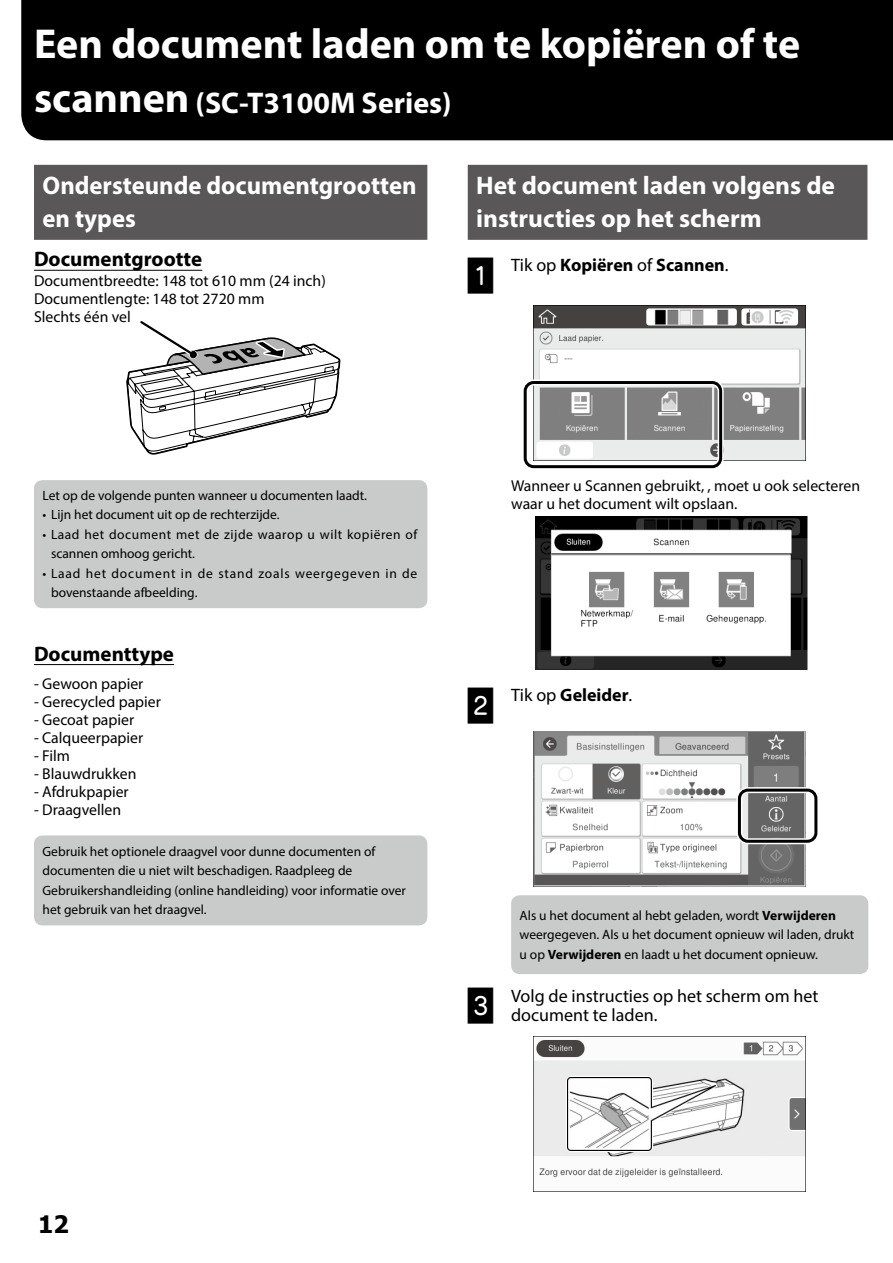
<style>
.page{position:relative;width:893px;height:1263px;background:#fff}
.page>*{position:absolute;margin:0;border:0;box-sizing:border-box;transform-origin:0 0}
.t1{font:700 42px "Myriad Pro";color:#fff}
.t2{font:36px "JNB3 TP";color:#000}
.t3{font:700 30px "Myriad Pro";color:#fff}
.t4{font:700 25.5px/33px "Myriad Pro";color:#fff}
.t5{font:700 24px "Tahoma";color:#000}
.t6{font:700 21px "Myriad Pro";color:#000}
.t7{font:18px/19.5px "Myriad Pro";color:#000}
.t8{font:700 18px "Myriad Pro";color:#000}
.t9{font:15.75px/18px "Myriad Pro";color:#000}
.t10{font:13.5px/19.5px "Myriad Pro";color:#000}
.t11{font:13.5px/19.5px "Myriad Pro";letter-spacing:.04em;color:#000}
.t12{font:13.5px/19.5px "Myriad Pro";letter-spacing:.06em;color:#000}
.s1{font-size:42px}
.s2{font-weight:400}
.s3{font-weight:700}
</style>
<div class="page">
<div style="left:21px;top:0;width:872px;height:140px;background:#000"></div>
<div style="left:34px;top:165px;width:393px;height:75px;background:#595757"></div>
<hr style="left:34px;top:270px;width:168px;height:1px;background:#000">
<hr style="left:34px;top:664px;width:140px;height:1px;background:#000">
<div style="left:34px;top:480px;width:393px;height:128px;background:#c9caca;border-radius:9px"></div>
<div style="left:34px;top:835px;width:393px;height:90px;background:#c9caca;border-radius:9px"></div>
<div style="left:468px;top:165px;width:399px;height:75px;background:#595757"></div>
<img style="left:533px;top:306px;width:273px;height:154px">
<div style="left:522px;top:379px;width:202px;height:91px;border:6px solid #fff;border-radius:9px"></div>
<div style="left:524px;top:381px;width:198px;height:87px;border:3px solid #000;border-radius:9px"></div>
<img style="left:535px;top:516px;width:272px;height:153px">
<img style="left:533px;top:732px;width:272px;height:155px">
<div style="left:736px;top:787px;width:83px;height:57px;border:6px solid #fff;border-radius:9px"></div>
<div style="left:738px;top:789px;width:79px;height:54px;border:3px solid #000;border-radius:9px"></div>
<div style="left:511px;top:895px;width:357px;height:79px;background:#c9caca;border-radius:9px"></div>
<img style="left:533px;top:1036px;width:272px;height:155px">
<svg style="left:126px;top:321px;width:214px;height:134px"></svg>
<div style="left:190px;top:351px;width:7px;height:7px;background:#000;border-radius:3px"></div>
<div style="left:190px;top:351px;width:7px;height:7px;border:1px solid #000;border-radius:3px"></div>
<h1 class="t1" style="left:34px;top:17px;width:768px">Een document laden om te kopiëren of te</h1>
<h3 class="t3" style="left:34px;top:83px;width:419px"><span class="s1">scannen</span> (SC-T3100M Series)</h3>
<h3 class="t4" style="left:43px;top:169px;width:376px">Ondersteunde documentgrootten en types</h3>
<h3 class="t6" style="left:34px;top:246px;width:170px">Documentgrootte</h3>
<p class="t9" style="left:34px;top:271px;width:293px">Documentbreedte: 148 tot 610 mm (24 inch)<br>Documentlengte: 148 tot 2720 mm<br>Slechts één vel</p>
<h3 class="t4" style="left:476px;top:169px;width:360px">Het document laden volgens de instructies op het scherm</h3>
<h2 class="t2" style="left:468px;top:257px;width:30px">A</h2>
<h3 class="t8" style="left:511px;top:253px;width:219px"><span class="s2">Tik op</span> Kopiëren <span class="s2">of</span> Scannen<span class="s2">.</span></h3>
<p class="t10" style="left:43px;top:485px;width:326px">Let op de volgende punten wanneer u documenten laadt.</p>
<p class="t10" style="left:43px;top:505px;width:239px">• Lijn het document uit op de rechterzijde.</p>
<p class="t11" style="left:51px;top:524px;width:368px;text-indent:-9px">• Laad het document met de zijde waarop u wilt kopiëren of scannen omhoog gericht.</p>
<p class="t12" style="left:51px;top:563px;width:368px;text-indent:-9px">• Laad het document in de stand zoals weergegeven in de bovenstaande afbeelding.</p>
<h3 class="t6" style="left:34px;top:640px;width:142px">Documenttype</h3>
<p class="t9" style="left:34px;top:674px;width:111px">- Gewoon papier</p>
<p class="t9" style="left:34px;top:692px;width:128px">- Gerecycled papier</p>
<p class="t9" style="left:34px;top:710px;width:102px">- Gecoat papier</p>
<p class="t9" style="left:34px;top:728px;width:111px">- Calqueerpapier</p>
<p class="t9" style="left:34px;top:746px;width:37px">- Film</p>
<p class="t9" style="left:34px;top:764px;width:104px">- Blauwdrukken</p>
<p class="t9" style="left:34px;top:782px;width:96px">- Afdrukpapier</p>
<p class="t9" style="left:34px;top:800px;width:89px">- Draagvellen</p>
<p class="t10" style="left:43px;top:841px;width:365px">Gebruik het optionele draagvel voor dunne documenten of documenten die u niet wilt beschadigen. Raadpleeg de Gebruikershandleiding (online handleiding) voor informatie over het gebruik van het draagvel.</p>
<p class="t9" style="left:511px;top:477px;width:350px">Wanneer u Scannen gebruikt, , moet u ook selecteren waar u het document wilt opslaan.</p>
<h2 class="t2" style="left:468px;top:687px;width:30px">B</h2>
<h3 class="t8" style="left:511px;top:683px;width:123px"><span class="s2">Tik op</span> Geleider<span class="s2">.</span></h3>
<p class="t10" style="left:520px;top:905px;width:336px">Als u het document al hebt geladen, wordt <span class="s3">Verwijderen </span>weergegeven. Als u het document opnieuw wil laden, drukt u op <span class="s3">Verwijderen</span> en laadt u het document opnieuw.</p>
<h2 class="t2" style="left:468px;top:988px;width:30px">C</h2>
<h3 class="t7" style="left:511px;top:986px;width:309px">Volg de instructies op het scherm om het document te laden.</h3>
<h3 class="t5" style="left:38px;top:1207px;width:32px">12</h3>
</div>
